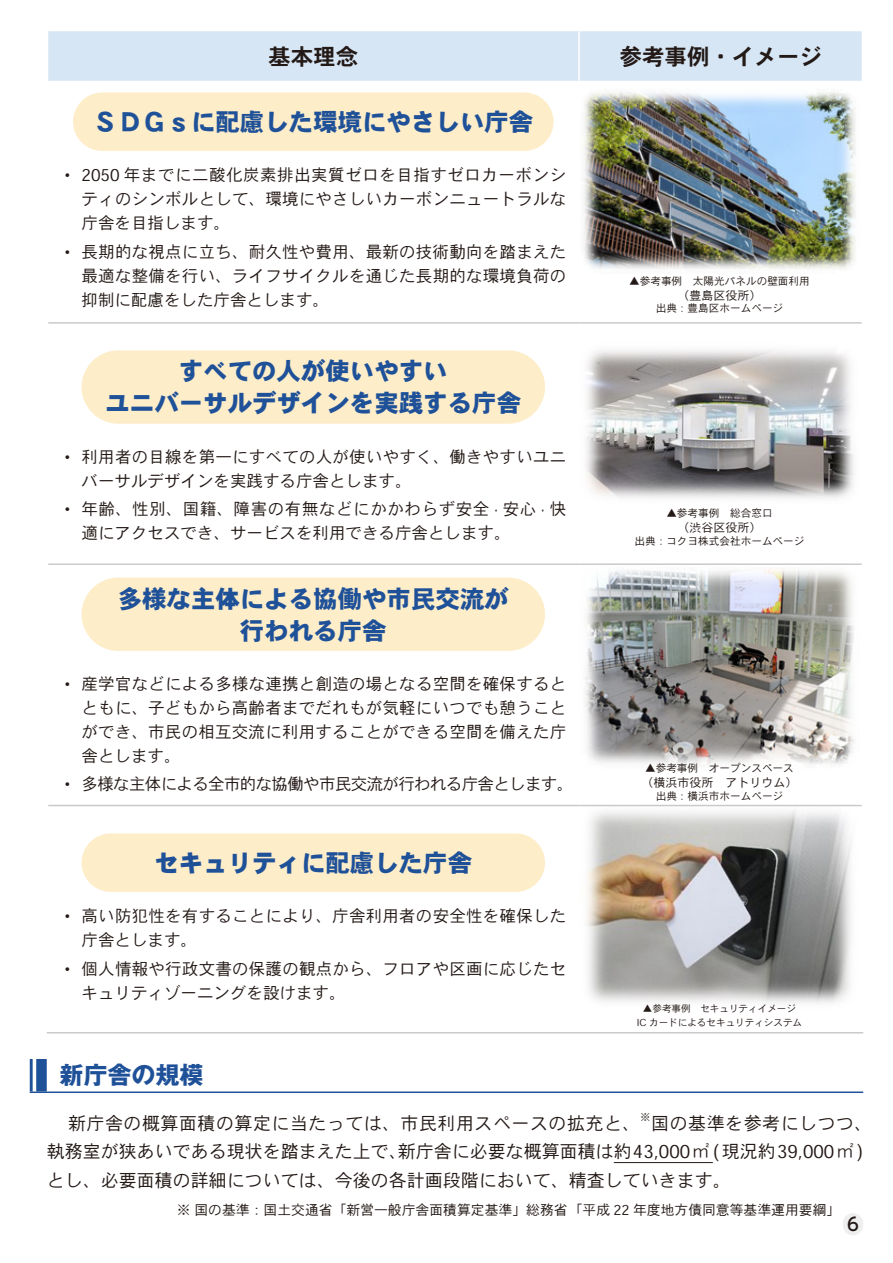
<style>
.page{position:relative;width:893px;height:1263px;background:#fff}
.page>*{position:absolute;margin:0;border:0;box-sizing:border-box;transform-origin:0 0}
.t1{font:24.45px/32px "Heisei Kaku Go Std W9";color:#1f5199;text-align:center}
.t2{font:700 24px "Gothic MB101 Pro";color:#1f5199}
.t3{font:22.5px "Heisei Kaku Go Std W7";color:#231916}
.t4{font:18px/28.7px "Heisei Kaku Go Std W3";color:#231916}
.t5{font:18px "Heisei Kaku Go Std W3";letter-spacing:.03em;color:#231916}
.t6{font:500 18px "UD Shin Go Pro";color:#231916}
.t7{font:16.5px/24px "Heisei Kaku Go Std W3";letter-spacing:.015em;color:#231916}
.t8{font:16.5px "Heisei Kaku Go Std W3";letter-spacing:-.04em;color:#231916}
.t9{font:13.8px "Heisei Kaku Go Std W3";color:#231916}
.t10{font:12px "Heisei Kaku Go Std W3";color:#231916}
.t11{font:10.65px "Heisei Kaku Go Std W3";color:#231916}
.t12{font:10.5px "Heisei Kaku Go Std W3";color:#231916}
.t13{font:9.6px/13.8px "Heisei Kaku Go Std W3";color:#231916;text-align:center}
</style>
<div class="page">
<img style="left:584px;top:92px;width:271px;height:177px">
<img style="left:586px;top:350px;width:268px;height:149px">
<img style="left:585px;top:569px;width:269px;height:196px">
<img style="left:580px;top:804px;width:279px;height:200px">
<hr style="left:30px;top:1059px;width:3px;height:32px;background:#1f5199">
<div style="left:36px;top:1059px;width:11px;height:32px;background:#1f5199"></div>
<hr style="left:30px;top:1091px;width:833px;height:2px;background:#1f5199">
<hr style="left:614px;top:1162px;width:99px;height:1px;background:#231916">
<div style="left:48px;top:31px;width:814px;height:50px;background:#d7e6f4"></div>
<hr style="left:578px;top:31px;width:2px;height:50px;background:#fff">
<hr style="left:579px;top:322px;width:283px;height:2px;background:#c9caca">
<hr style="left:579px;top:563px;width:283px;height:2px;background:#c9caca">
<hr style="left:579px;top:805px;width:283px;height:1px;background:#c9caca">
<hr style="left:47px;top:1032px;width:532px;height:1px;background:#c9caca">
<hr style="left:48px;top:805px;width:531px;height:1px;background:#c9caca">
<hr style="left:48px;top:563px;width:531px;height:2px;background:#c9caca">
<hr style="left:48px;top:322px;width:531px;height:2px;background:#c9caca">
<hr style="left:579px;top:1032px;width:284px;height:1px;background:#c9caca">
<div style="left:73px;top:92px;width:481px;height:59px;background:#feedc9;border-radius:29px"></div>
<div style="left:82px;top:350px;width:463px;height:74px;background:#feedc9;border-radius:37px"></div>
<div style="left:82px;top:578px;width:463px;height:73px;background:#feedc9;border-radius:37px"></div>
<div style="left:82px;top:833px;width:463px;height:59px;background:#feedc9;border-radius:29px"></div>
<div style="left:843px;top:1213px;width:20px;height:22px;background:#efefef;border-radius:10px"></div>
<h3 class="t3" style="left:268px;top:43px;width:91px">基本理念</h3>
<h3 class="t3" style="left:619px;top:43px;width:204px">参考事例・イメージ</h3>
<h1 class="t1" style="left:93px;top:106px;width:442px">ＳＤＧｓに配慮した環境にやさしい庁舎</h1>
<p class="t7" style="left:82px;top:163px;width:486px;text-align:justify;text-indent:-17px">• 2050 年までに二酸化炭素排出実質ゼロを目指すゼロカーボンシティのシンボルとして、環境にやさしいカーボンニュートラルな庁舎を目指します。</p>
<p class="t7" style="left:82px;top:239px;width:486px;text-align:justify;text-indent:-17px">• 長期的な視点に立ち、耐久性や費用、最新の技術動向を踏まえた最適な整備を行い、ライフサイクルを通じた長期的な環境負荷の抑制に配慮をした庁舎とします。</p>
<h1 class="t1" style="left:105px;top:355px;width:417px">すべての人が使いやすい<br>ユニバーサルデザインを実践する庁舎</h1>
<p class="t7" style="left:82px;top:444px;width:486px;text-indent:-17px">• 利用者の目線を第一にすべての人が使いやすく、働きやすいユニバーサルデザインを実践する庁舎とします。</p>
<p class="t7" style="left:82px;top:497px;width:486px;text-indent:-17px">• 年齢、性別、国籍、障害の有無などにかかわらず安全 · 安心 · 快適にアクセスでき、サービスを利用できる庁舎とします。</p>
<h1 class="t1" style="left:118px;top:583px;width:393px">多様な主体による協働や市民交流が行われる庁舎</h1>
<p class="t7" style="left:82px;top:672px;width:486px;text-align:justify;text-indent:-17px">• 産学官などによる多様な連携と創造の場となる空間を確保するとともに、子どもから高齢者までだれもが気軽にいつでも憩うことができ、市民の相互交流に利用することができる空間を備えた庁舎とします。</p>
<p class="t8" style="left:65px;top:773px;width:510px">• 多様な主体による全市的な協働や市民交流が行われる庁舎とします。</p>
<h1 class="t1" style="left:154px;top:847px;width:319px">セキュリティに配慮した庁舎</h1>
<p class="t7" style="left:82px;top:904px;width:486px;text-indent:-17px">• 高い防犯性を有することにより、庁舎利用者の安全性を確保した庁舎とします。</p>
<p class="t7" style="left:82px;top:956px;width:486px;text-indent:-17px">• 個人情報や行政文書の保護の観点から、フロアや区画に応じたセキュリティゾーニングを設けます。</p>
<p class="t11" style="left:629px;top:274px;width:182px">▲参考事例　太陽光パネルの壁面利用</p>
<p class="t10" style="left:677px;top:287px;width:85px">（豊島区役所）</p>
<p class="t11" style="left:656px;top:301px;width:129px">出典：豊島区ホームページ</p>
<p class="t11" style="left:666px;top:506px;width:108px">▲参考事例　総合窓口</p>
<p class="t10" style="left:677px;top:520px;width:85px">（渋谷区役所）</p>
<p class="t11" style="left:634px;top:534px;width:172px">出典：コクヨ株式会社ホームページ</p>
<p class="t11" style="left:645px;top:761px;width:150px">▲参考事例　オープンスペース</p>
<p class="t10" style="left:641px;top:775px;width:157px">（横浜市役所　アトリウム）</p>
<p class="t11" style="left:656px;top:789px;width:129px">出典：横浜市ホームページ</p>
<p class="t13" style="left:637px;top:1001px;width:167px">▲参考事例　セキュリティイメージ<br>IC カードによるセキュリティシステム</p>
<h2 class="t2" style="left:60px;top:1055px;width:145px">新庁舎の規模</h2>
<p class="t5" style="left:68px;top:1111px;width:573px">新庁舎の概算面積の算定に当たっては、市民利用スペースの拡充と、</p>
<p class="t12" style="left:640px;top:1110px;width:12px">※</p>
<p class="t4" style="left:47px;top:1108px;width:827px;text-indent:604px">国の基準を参考にしつつ、執務室が狭あいである現状を踏まえた上で、新庁舎に必要な概算面積は約43,000㎡ ( 現況約39,000㎡ )とし、必要面積の詳細については、今後の各計画段階において、精査していきます。</p>
<p class="t9" style="left:177px;top:1200px;width:665px">※ 国の基準：国土交通省「新営一般庁舎面積算定基準」総務省 「平成 22 年度地方債同意等基準運用要綱」</p>
<p class="t6" style="left:847px;top:1209px;width:13px">6</p>
</div>
